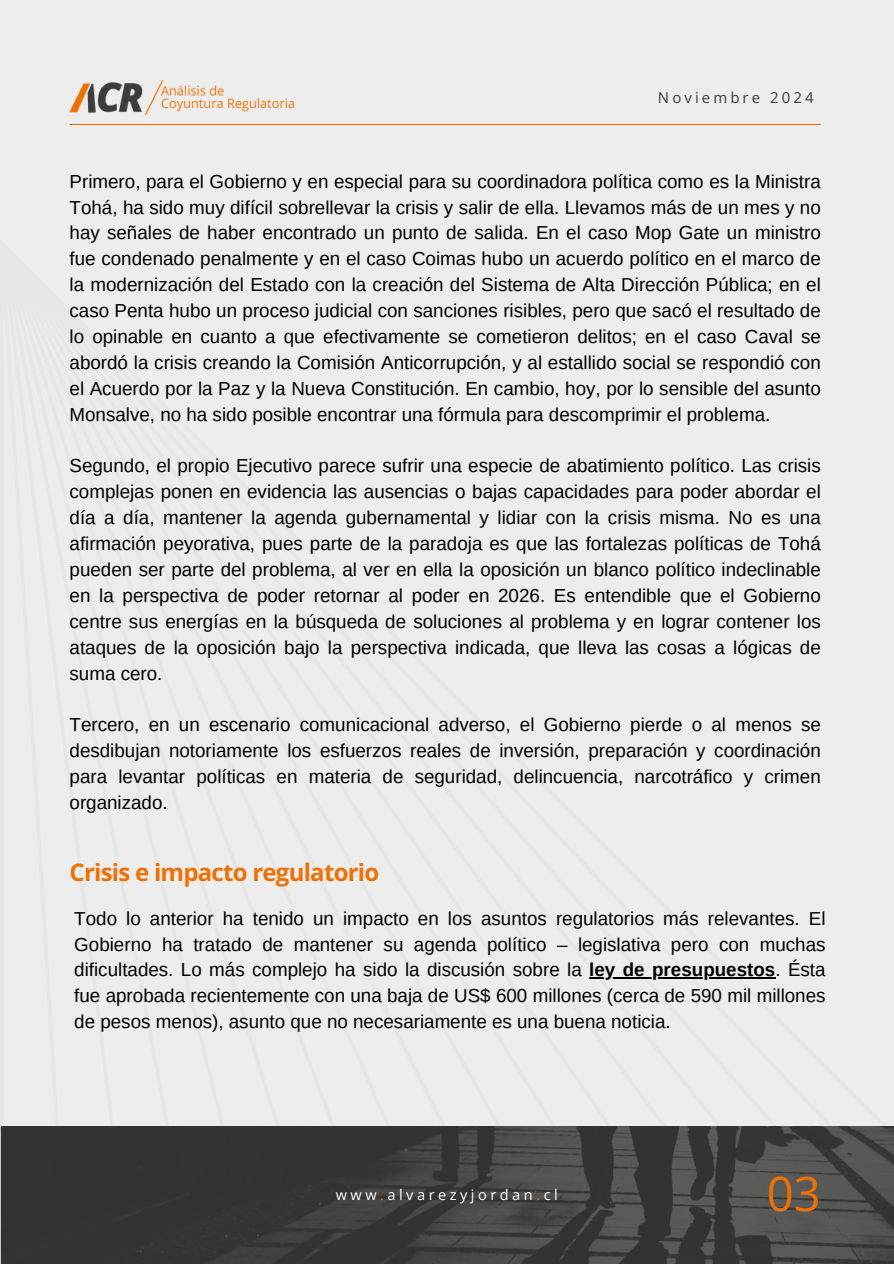
<style>
.page{position:relative;width:894px;height:1264px;background:#fff}
.page>*{position:absolute;margin:0;border:0;box-sizing:border-box;transform-origin:0 0}
.t1{font:47.25px "Open Sans";color:#ed7103}
.t2{font:700 24px "Open Sans";letter-spacing:-.03em;color:#ee7103}
.t3{font:18.75px/25.8px "Arimo";color:#000;text-align:justify}
.t4{font:15px "Open Sans";letter-spacing:.205em;color:#3c3c3b}
.t5{font:14.55px "Open Sans";letter-spacing:.24em;color:#fff}
.s1{font-weight:700}
.s2{color:#ed7103}
</style>
<div class="page">
<div style="left:0;top:0;width:893px;height:1263px;background:#ededed"></div>
<img style="left:0;top:1126px;width:893px;height:137px">
<img style="left:70px;top:80px;width:225px;height:34px">
<hr style="left:70px;top:124px;width:750px;height:1px;background:#ee7103">
<hr style="left:589px;top:977px;width:186px;height:1px;background:#000">
<h2 class="t4" style="left:657px;top:87px;width:157px">Noviembre 2024</h2>
<p class="t3" style="left:70px;top:168px;width:752px">Primero, para el Gobierno y en especial para su coordinadora política como es la Ministra Tohá, ha sido muy difícil sobrellevar la crisis y salir de ella. Llevamos más de un mes y no hay señales de haber encontrado un punto de salida. En el caso Mop Gate un ministro fue condenado penalmente y en el caso Coimas hubo un acuerdo político en el marco de la modernización del Estado con la creación del Sistema de Alta Dirección Pública; en el caso Penta hubo un proceso judicial con sanciones risibles, pero que sacó el resultado de lo opinable en cuanto a que efectivamente se cometieron delitos; en el caso Caval se abordó la crisis creando la Comisión Anticorrupción, y al estallido social se respondió con el Acuerdo por la Paz y la Nueva Constitución. En cambio, hoy, por lo sensible del asunto Monsalve, no ha sido posible encontrar una fórmula para descomprimir el problema.</p>
<p class="t3" style="left:70px;top:453px;width:752px">Segundo, el propio Ejecutivo parece sufrir una especie de abatimiento político. Las crisis complejas ponen en evidencia las ausencias o bajas capacidades para poder abordar el día a día, mantener la agenda gubernamental y lidiar con la crisis misma. No es una afirmación peyorativa, pues parte de la paradoja es que las fortalezas políticas de Tohá pueden ser parte del problema, al ver en ella la oposición un blanco político indeclinable en la perspectiva de poder retornar al poder en 2026. Es entendible que el Gobierno centre sus energías en la búsqueda de soluciones al problema y en lograr contener los ataques de la oposición bajo la perspectiva indicada, que lleva las cosas a lógicas de suma cero.</p>
<p class="t3" style="left:70px;top:712px;width:752px">Tercero, en un escenario comunicacional adverso, el Gobierno pierde o al menos se desdibujan notoriamente los esfuerzos reales de inversión, preparación y coordinación para levantar políticas en materia de seguridad, delincuencia, narcotráfico y crimen organizado.</p>
<p class="t2" style="left:70px;top:855px;width:311px">Crisis e impacto regulatorio</p>
<h1 class="t3" style="left:74px;top:905px;width:752px">Todo lo anterior ha tenido un impacto en los asuntos regulatorios más relevantes. El Gobierno ha tratado de mantener su agenda político – legislativa pero con muchas dificultades. Lo más complejo ha sido la discusión sobre la <span class="s1">ley de presupuestos</span>. Ésta</h1>
<h2 class="t3" style="left:74px;top:982px;width:752px">fue aprobada recientemente con una baja de US$ 600 millones (cerca de 590 mil millones de pesos menos), asunto que no necesariamente es una buena noticia.</h2>
<h2 class="t5" style="left:335px;top:1184px;width:223px">www<span class="s2">.</span>alvarezyjordan<span class="s2">.</span>cl</h2>
<h2 class="t1" style="left:766px;top:1160px;width:55px">03</h2>
</div>
